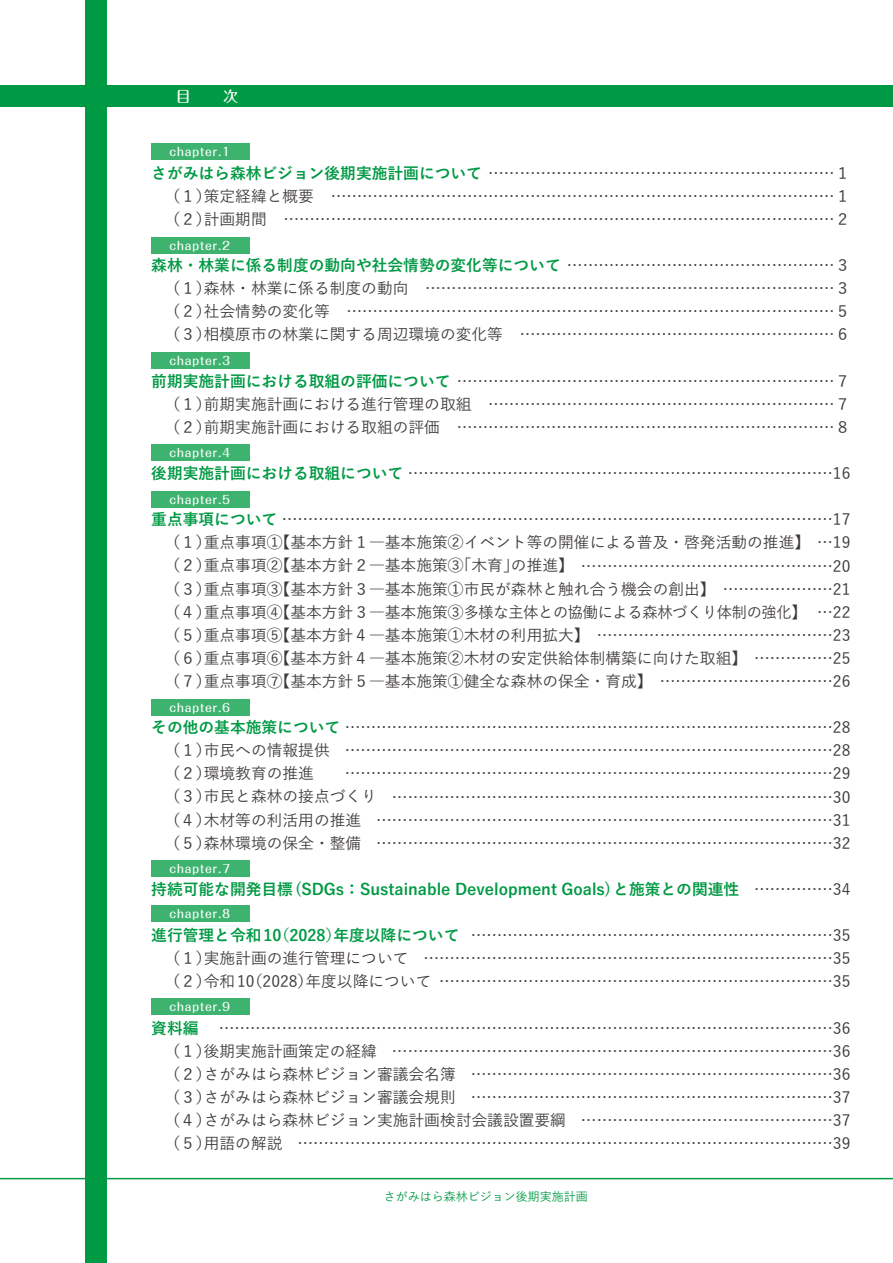
<style>
.page{position:relative;width:893px;height:1263px;background:#fff}
.page>*{position:absolute;margin:0;border:0;box-sizing:border-box;transform-origin:0 0}
.t1{font:500 15.75px/23.1px "Yu Go";color:#3e3a39}
.t2{font:700 15.75px "Yu Go";color:#094}
.t3{font:500 15px "Maru Fo Pro";color:#fff}
.t4{font:500 12px "Yu Go";color:#094}
.t5{font:500 11.55px "Maru Fo Pro";letter-spacing:.05em;color:#fff}
.s1{font-weight:700;color:#094}
</style>
<div class="page">
<div style="left:151px;top:143px;width:98px;height:17px;background:#3eb370"></div>
<div style="left:151px;top:699px;width:98px;height:17px;background:#3eb370"></div>
<div style="left:151px;top:860px;width:98px;height:16px;background:#3eb370"></div>
<div style="left:151px;top:905px;width:98px;height:16px;background:#3eb370"></div>
<div style="left:151px;top:998px;width:98px;height:17px;background:#3eb370"></div>
<div style="left:151px;top:237px;width:98px;height:16px;background:#3eb370"></div>
<div style="left:151px;top:352px;width:98px;height:16px;background:#3eb370"></div>
<div style="left:151px;top:445px;width:98px;height:16px;background:#3eb370"></div>
<div style="left:151px;top:491px;width:98px;height:16px;background:#3eb370"></div>
<div style="left:0;top:85px;width:893px;height:21px;background:#094"></div>
<div style="left:85px;top:0;width:21px;height:1263px;background:#094"></div>
<hr style="left:0;top:1178px;width:893px;height:1px;background:#094">
<p class="t3" style="left:176px;top:84px;width:64px">目　　次</p>
<p class="t5" style="left:169px;top:143px;width:62px">chapter.1</p>
<p class="t1" style="left:164px;top:159px;width:688px;text-indent:-13px"><span class="s1">さがみはら森林ビジョン後期実施計画について</span> …………………………………………………………１（１）策定経緯と概要<br>（２）計画期間</p>
<p class="t1" style="left:164px;top:252px;width:688px;text-indent:-13px"><span class="s1">森林・林業に係る制度の動向や社会情勢の変化等について</span> ……………………………………………３（１）森林・林業に係る制度の動向<br>（２）社会情勢の変化等<br>（３）相模原市の林業に関する周辺環境の変化等</p>
<p class="t1" style="left:164px;top:367px;width:688px;text-indent:-13px"><span class="s1">前期実施計画における取組の評価について</span> ………………………………………………………………７（１）前期実施計画における進行管理の取組<br>（２）前期実施計画における取組の評価</p>
<p class="t1" style="left:151px;top:460px;width:701px"><span class="s1">後期実施計画における取組について</span> ………………………………………………………………………16</p>
<p class="t1" style="left:164px;top:506px;width:688px;text-indent:-13px"><span class="s1">重点事項について</span> ……………………………………………………………………………………………17（１）重点事項①【基本方針１―基本施策②イベント等の開催による普及・啓発活動の推進】 …19（２）重点事項②【基本方針２―基本施策③「木育」の推進】 …………………………………………20（３）重点事項③【基本方針３―基本施策①市民が森林と触れ合う機会の創出】 …………………21（４）重点事項④【基本方針３―基本施策③多様な主体との協働による森林づくり体制の強化】<br>（５）重点事項⑤【基本方針４―基本施策①木材の利用拡大】 ………………………………………23（６）重点事項⑥【基本方針４―基本施策②木材の安定供給体制構築に向けた取組】 ……………25（７）重点事項⑦【基本方針５―基本施策①健全な森林の保全・育成】 ……………………………26</p>
<p class="t1" style="left:164px;top:714px;width:688px;text-indent:-13px"><span class="s1">その他の基本施策について</span> …………………………………………………………………………………28（１）市民への情報提供<br>（２）環境教育の推進<br>（３）市民と森林の接点づくり<br>（４）木材等の利活用の推進<br>（５）森林環境の保全・整備</p>
<p class="t2" style="left:151px;top:880px;width:589px">持続可能な開発目標(SDGs：Sustainable Development Goals)と施策との関連性</p>
<p class="t2" style="left:151px;top:926px;width:310px">進行管理と令和10（2028）年度以降について</p>
<p class="t1" style="left:164px;top:945px;width:269px">（１）実施計画の進行管理について<br>（２）令和10（2028）年度以降について</p>
<p class="t2" style="left:151px;top:1019px;width:49px">資料編</p>
<p class="t1" style="left:164px;top:1037px;width:403px">（１）後期実施計画策定の経緯<br>（２）さがみはら森林ビジョン審議会名簿<br>（３）さがみはら森林ビジョン審議会規則<br>（４）さがみはら森林ビジョン実施計画検討会議設置要綱（５）用語の解説</p>
<p class="t1" style="left:283px;top:182px;width:568px;text-align:right">……………………………………………………………………………………１……………………………………………………………………………………………２</p>
<p class="t5" style="left:169px;top:236px;width:62px">chapter.2</p>
<p class="t1" style="left:346px;top:275px;width:505px;text-align:right">……………………………………………………………………３…………………………………………………………………………………５……………………………………………………６</p>
<p class="t5" style="left:169px;top:351px;width:62px">chapter.3</p>
<p class="t1" style="left:457px;top:390px;width:395px;text-align:right">…………………………………………………………７………………………………………………………………８</p>
<p class="t5" style="left:169px;top:444px;width:62px">chapter.4</p>
<p class="t5" style="left:169px;top:490px;width:62px">chapter.5</p>
<p class="t1" style="left:817px;top:598px;width:35px">…22</p>
<p class="t5" style="left:169px;top:699px;width:62px">chapter.6</p>
<p class="t1" style="left:345px;top:737px;width:507px;text-align:right">…………………………………………………………………………………28 …………………………………………………………………………………29 …………………………………………………………………………30 ……………………………………………………………………………31 ……………………………………………………………………………32</p>
<p class="t1" style="left:754px;top:876px;width:98px">……………34</p>
<p class="t1" style="left:423px;top:922px;width:428px;text-align:right">……………………………………………………………35 ……………………………………………………………………35 …………………………………………………………………35</p>
<p class="t1" style="left:219px;top:1014px;width:633px;text-align:right">………………………………………………………………………………………………………36 …………………………………………………………………………36 ……………………………………………………………36 ……………………………………………………………37 …………………………………………37 …………………………………………………………………………………………39</p>
<p class="t5" style="left:169px;top:859px;width:62px">chapter.7</p>
<p class="t5" style="left:169px;top:904px;width:62px">chapter.8</p>
<p class="t5" style="left:169px;top:998px;width:62px">chapter.9</p>
<p class="t4" style="left:384px;top:1185px;width:205px">さがみはら森林ビジョン後期実施計画</p>
</div>
